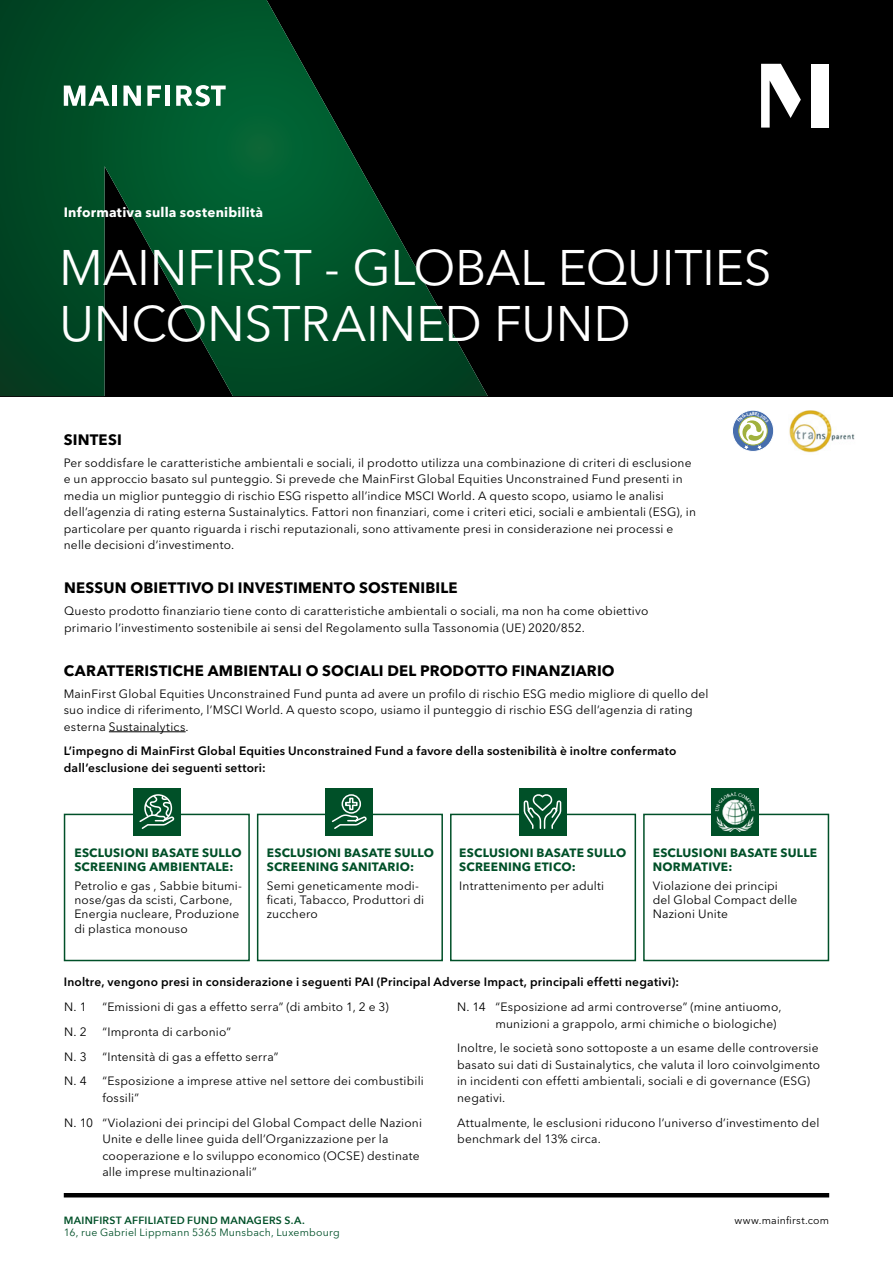
<style>
.page{position:relative;width:893px;height:1263px;background:#fff}
.page>*{position:absolute;margin:0;border:0;box-sizing:border-box;transform-origin:0 0}
.t1{font:49.5px/55.5px "Avenir Next LT Pro";letter-spacing:-.005em;color:#fff}
.t2{font:700 15px "Avenir Next LT Pro";letter-spacing:.01em;color:#000}
.t3{font:700 13.5px "Avenir Next LT Pro";letter-spacing:.015em;color:#fff}
.t4{font:12px/16.5px "Avenir Next LT Pro";letter-spacing:.015em;color:#000}
.t5{font:600 12px/16.5px "Avenir Next LT Pro";letter-spacing:.02em;color:#000}
.t6{font:700 12px/14.4px "Avenir Next LT Pro";letter-spacing:.02em;color:#005028}
.t7{font:10.5px "Avenir Next LT Pro";letter-spacing:.02em;color:#005028}
.t8{font:600 10.5px "Avenir Next";letter-spacing:.025em;color:#005028}
.t9{font:10.5px "Avenir Next LT Pro";letter-spacing:.02em;color:#000}
</style>
<div class="page">
<div style="left:257px;top:814px;width:186px;height:147px;border:2px solid #005028"></div>
<div style="left:64px;top:814px;width:186px;height:147px;border:2px solid #005028"></div>
<div style="left:0;top:0;width:893px;height:396px;background:#000"></div>
<svg style="left:0;top:0;width:488px;height:396px"></svg>
<div style="left:112px;top:86px;width:5px;height:20px;background:#fff"></div>
<svg style="left:147px;top:86px;width:14px;height:20px"></svg>
<div style="left:165px;top:86px;width:5px;height:20px;background:#fff"></div>
<svg style="left:123px;top:86px;width:18px;height:20px"></svg>
<svg style="left:176px;top:85px;width:50px;height:21px"></svg>
<svg style="left:64px;top:86px;width:46px;height:20px"></svg>
<div style="left:811px;top:64px;width:18px;height:64px;background:#fff"></div>
<svg style="left:761px;top:64px;width:40px;height:64px"></svg>
<hr style="left:64px;top:1193px;width:765px;height:4px;background:#000">
<hr style="left:109px;top:731px;width:77px;height:1px;background:#000">
<div style="left:133px;top:788px;width:47px;height:47px;background:#005028"></div>
<svg style="left:139px;top:794px;width:36px;height:35px"></svg>
<div style="left:326px;top:788px;width:47px;height:47px;background:#005028"></div>
<div style="left:342px;top:794px;width:19px;height:20px;border:2px solid #fff;border-radius:50%"></div>
<svg style="left:331px;top:797px;width:36px;height:32px"></svg>
<div style="left:450px;top:814px;width:186px;height:147px;border:2px solid #005028"></div>
<div style="left:519px;top:788px;width:47px;height:47px;background:#005028"></div>
<svg style="left:523px;top:794px;width:39px;height:35px"></svg>
<div style="left:643px;top:814px;width:186px;height:147px;border:2px solid #005028"></div>
<div style="left:711px;top:788px;width:48px;height:47px;background:#005028"></div>
<img style="left:715px;top:792px;width:40px;height:39px">
<img style="left:789px;top:410px;width:66px;height:43px">
<svg style="left:732px;top:410px;width:42px;height:41px"></svg>
<div style="left:732px;top:410px;width:42px;height:42px;border:1px solid #fff;border-radius:50%"></div>
<svg style="left:737px;top:412px;width:32px;height:38px"></svg>
<p class="t3" style="left:64px;top:204px;width:201px">Informativa sulla sostenibilità</p>
<h1 class="t1" style="left:59px;top:240px;width:714px">MAINFIRST - GLOBAL EQUITIES<br>UNCONSTRAINED FUND</h1>
<p class="t2" style="left:64px;top:430px;width:60px">SINTESI</p>
<p class="t4" style="left:64px;top:454px;width:634px">Per soddisfare le caratteristiche ambientali e sociali, il prodotto utilizza una combinazione di criteri di esclusione e un approccio basato sul punteggio. Si prevede che MainFirst Global Equities Unconstrained Fund presenti in media un miglior punteggio di rischio ESG rispetto all’indice MSCI World. A questo scopo, usiamo le analisi dell’agenzia di rating esterna Sustainalytics. Fattori non finanziari, come i criteri etici, sociali e ambientali (ESG), in particolare per quanto riguarda i rischi reputazionali, sono attivamente presi in considerazione nei processi e nelle decisioni d’investimento.</p>
<p class="t2" style="left:64px;top:579px;width:395px">NESSUN OBIETTIVO DI INVESTIMENTO SOSTENIBILE</p>
<p class="t4" style="left:64px;top:603px;width:586px">Questo prodotto finanziario tiene conto di caratteristiche ambientali o sociali, ma non ha come obiettivo primario l’investimento sostenibile ai sensi del Regolamento sulla Tassonomia (UE) 2020/852.</p>
<p class="t2" style="left:64px;top:661px;width:552px">CARATTERISTICHE AMBIENTALI O SOCIALI DEL PRODOTTO FINANZIARIO</p>
<p class="t4" style="left:64px;top:685px;width:646px">MainFirst Global Equities Unconstrained Fund punta ad avere un profilo di rischio ESG medio migliore di quello del suo indice di riferimento, l’MSCI World. A questo scopo, usiamo il punteggio di rischio ESG dell’agenzia di rating esterna Sustainalytics.</p>
<p class="t5" style="left:64px;top:743px;width:614px">L’impegno di MainFirst Global Equities Unconstrained Fund a favore della sostenibilità è inoltre confermato dall’esclusione dei seguenti settori:</p>
<p class="t6" style="left:74px;top:845px;width:169px">ESCLUSIONI BASATE SULLO<br>SCREENING AMBIENTALE:</p>
<p class="t6" style="left:267px;top:845px;width:169px">ESCLUSIONI BASATE SULLO<br>SCREENING SANITARIO:</p>
<p class="t6" style="left:459px;top:845px;width:169px">ESCLUSIONI BASATE SULLO<br>SCREENING ETICO:</p>
<p class="t6" style="left:653px;top:845px;width:166px">ESCLUSIONI BASATE SULLE<br>NORMATIVE:</p>
<p class="t4" style="left:653px;top:878px;width:146px;line-height:14.4px">Violazione dei principi del Global Compact delle<br>Nazioni Unite</p>
<p class="t4" style="left:74px;top:878px;width:169px;line-height:14.4px">Petrolio e gas , Sabbie bitumi&shy;nose/gas da scisti, Carbone,<br>Energia nucleare, Produzione di plastica monouso</p>
<p class="t4" style="left:267px;top:878px;width:159px;line-height:14.4px">Semi geneticamente modi&shy;ficati, Tabacco, Produttori di zucchero</p>
<p class="t4" style="left:459px;top:877px;width:147px">Intrattenimento per adulti</p>
<p class="t5" style="left:64px;top:974px;width:617px">Inoltre, vengono presi in considerazione i seguenti PAI (Principal Adverse Impact, principali effetti negativi):</p>
<p class="t4" style="left:64px;top:999px;width:24px">N. 1</p>
<p class="t4" style="left:102px;top:999px;width:288px">“Emissioni di gas a effetto serra” (di ambito 1, 2 e 3)</p>
<p class="t4" style="left:64px;top:1023px;width:24px">N. 2</p>
<p class="t4" style="left:102px;top:1023px;width:130px">“Impronta di carbonio”</p>
<p class="t4" style="left:64px;top:1048px;width:24px">N. 3</p>
<p class="t4" style="left:102px;top:1048px;width:178px">“Intensità di gas a effetto serra”</p>
<p class="t4" style="left:64px;top:1073px;width:24px">N. 4</p>
<p class="t4" style="left:102px;top:1073px;width:323px">“Esposizione a imprese attive nel settore dei combustibili fossili”</p>
<p class="t4" style="left:102px;top:1114px;width:321px;text-indent:-38px">N. 10 “Violazioni dei principi del Global Compact delle Nazioni Unite e delle linee guida dell’Organizzazione per la cooperazione e lo sviluppo economico (OCSE) destinate alle imprese multinazionali”</p>
<p class="t4" style="left:495px;top:999px;width:288px;text-indent:-38px">N. 14 “Esposizione ad armi controverse” (mine antiuomo, munizioni a grappolo, armi chimiche o biologiche)</p>
<p class="t4" style="left:457px;top:1040px;width:365px">Inoltre, le società sono sottoposte a un esame delle controversie basato sui dati di Sustainalytics, che valuta il loro coinvolgimento in incidenti con effetti ambientali, sociali e di governance (ESG) negativi.</p>
<p class="t4" style="left:457px;top:1114px;width:364px">Attualmente, le esclusioni riducono l’universo d’investimento del benchmark del 13% circa.</p>
<p class="t8" style="left:64px;top:1211px;width:243px">MAINFIRST AFFILIATED FUND MANAGERS S.A.</p>
<p class="t9" style="left:734px;top:1214px;width:96px">www.mainfirst.com</p>
<p class="t7" style="left:64px;top:1226px;width:277px">16, rue Gabriel Lippmann 5365 Munsbach, Luxembourg</p>
</div>
